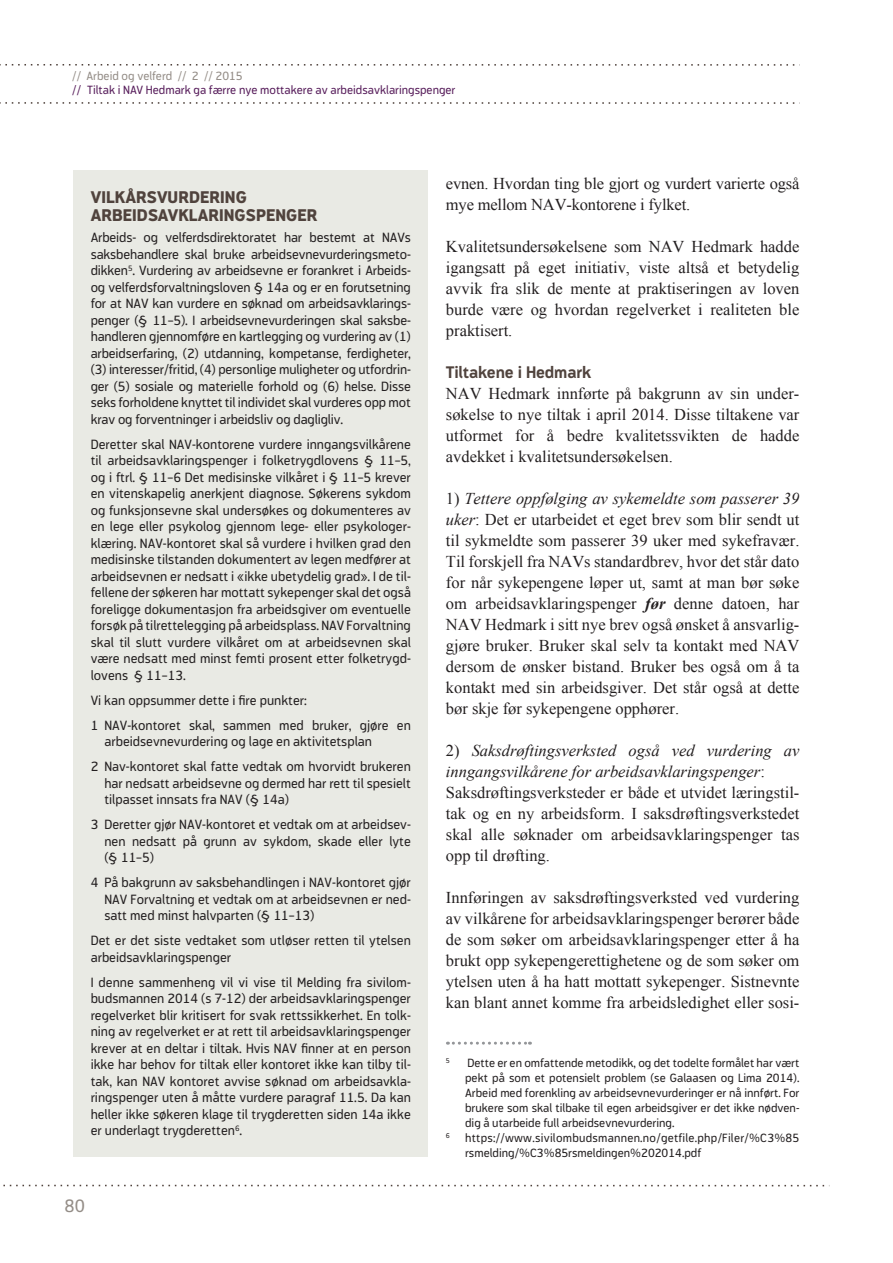
<style>
.page{position:relative;width:893px;height:1263px;background:#fff}
.page>*{position:absolute;margin:0;border:0;box-sizing:border-box;transform-origin:0 0}
.t1{font:18px "Modus";color:#948d87}
.t2{font:16.5px/21px "Times New Roman";color:#231f20;text-align:justify}
.t3{font:800 16.5px/18px "Modus";letter-spacing:.005em;color:#50433d}
.t4{font:700 16.5px "Modus";letter-spacing:-.01em;color:#50433d}
.t5{font:13.5px/16.5px "Modus";color:#231f20;text-align:justify}
.t6{font:12px/15px "Modus";color:#231f20;text-align:justify}
.t7{font:12px/15px "Modus";letter-spacing:.02em;color:#231f20}
.t8{font:12px "Modus";color:#561c5a}
.t9{font:12px "Modus";color:#948d87}
.t10{font:7.05px "Modus";color:#231f20}
.s1{font-style:italic}
.s2{font-weight:700;font-style:italic}
</style>
<div class="page">
<svg style="left:0;top:64px;width:795px;height:2px"></svg>
<svg style="left:0;top:102px;width:795px;height:2px"></svg>
<svg style="left:3px;top:1185px;width:822px;height:1px"></svg>
<svg style="left:447px;top:1042px;width:83px;height:3px"></svg>
<div style="left:74px;top:170px;width:354px;height:987px;background:#e9eae4"></div>
<p class="t9" style="left:72px;top:69px;width:172px">// Arbeid og velferd // 2 // 2015</p>
<p class="t8" style="left:72px;top:83px;width:385px">// Tiltak i NAV Hedmark ga færre nye mottakere av arbeidsavklaringspenger</p>
<p class="t3" style="left:91px;top:189px;width:228px">VILKÅRSVURDERING<br>ARBEIDSAVKLARINGSPENGER</p>
<p class="t5" style="left:91px;top:229px;width:322px">Arbeids- og velferdsdirektoratet har bestemt at NAVs saksbehandlere skal bruke arbeidsevnevurderingsmeto&shy;dikken<sup>5</sup>. Vurdering av arbeidsevne er forankret i Arbeids&shy;og velferdsforvaltningsloven § 14a og er en forutsetning for at NAV kan vurdere en søknad om arbeidsavklarings&shy;penger (§ 11–5). I arbeidsevnevurderingen skal saksbe&shy;handleren gjennomføre en kartlegging og vurdering av (1) arbeidserfaring, (2) utdanning, kompetanse, ferdigheter, (3) interesser/fritid, (4) personlige muligheter og utfordrin&shy;ger (5) sosiale og materielle forhold og (6) helse. Disse seks forholdene knyttet til individet skal vurderes opp mot krav og forventninger i arbeidsliv og dagligliv.</p>
<p class="t5" style="left:91px;top:436px;width:322px">Deretter skal NAV-kontorene vurdere inngangsvilkårene til arbeidsavklaringspenger i folketrygdlovens § 11–5, og i ftrl. § 11–6 Det medisinske vilkåret i § 11–5 krever en vitenskapelig anerkjent diagnose. Søkerens sykdom og funksjonsevne skal undersøkes og dokumenteres av en lege eller psykolog gjennom lege- eller psykologer&shy;klæring. NAV-kontoret skal så vurdere i hvilken grad den medisinske tilstanden dokumentert av legen medfører at arbeidsevnen er nedsatt i «ikke ubetydelig grad». I de til&shy;fellene der søkeren har mottatt sykepenger skal det også foreligge dokumentasjon fra arbeidsgiver om eventuelle forsøk på tilrettelegging på arbeidsplass. NAV Forvaltning skal til slutt vurdere vilkåret om at arbeidsevnen skal være nedsatt med minst femti prosent etter folketrygd&shy;lovens § 11–13.</p>
<p class="t5" style="left:91px;top:687px;width:322px;line-height:25px">Vi kan oppsummer dette i fire punkter:<br>1 NAV-kontoret skal, sammen med bruker, gjøre en</p>
<p class="t5" style="left:91px;top:729px;width:322px;line-height:25px;text-indent:14px">arbeidsevnevurdering og lage en aktivitetsplan<br>2 Nav-kontoret skal fatte vedtak om hvorvidt brukeren</p>
<p class="t5" style="left:104px;top:775px;width:308px">har nedsatt arbeidsevne og dermed har rett til spesielt tilpasset innsats fra NAV (§ 14a)</p>
<p class="t5" style="left:104px;top:816px;width:308px;text-indent:-14px">3 Deretter gjør NAV-kontoret et vedtak om at arbeidsev&shy;nen nedsatt på grunn av sykdom, skade eller lyte (§ 11–5)</p>
<p class="t5" style="left:104px;top:874px;width:308px;text-indent:-14px">4 På bakgrunn av saksbehandlingen i NAV-kontoret gjør NAV Forvaltning et vedtak om at arbeidsevnen er ned&shy;satt med minst halvparten (§ 11–13)</p>
<p class="t5" style="left:91px;top:932px;width:322px">Det er det siste vedtaket som utløser retten til ytelsen arbeidsavklaringspenger</p>
<p class="t5" style="left:91px;top:974px;width:322px">I denne sammenheng vil vi vise til Melding fra sivilom&shy;budsmannen 2014 (s 7-12) der arbeidsavklaringspenger regelverket blir kritisert for svak rettssikkerhet. En tolk&shy;ning av regelverket er at rett til arbeidsavklaringspenger krever at en deltar i tiltak. Hvis NAV finner at en person ikke har behov for tiltak eller kontoret ikke kan tilby til&shy;tak, kan NAV kontoret avvise søknad om arbeidsavkla&shy;ringspenger uten å måtte vurdere paragraf 11.5. Da kan heller ikke søkeren klage til trygderetten siden 14a ikke er underlagt trygderetten<sup>6</sup>.</p>
<h1 class="t1" style="left:65px;top:1195px;width:22px">80</h1>
<p class="t2" style="left:446px;top:173px;width:355px">evnen. Hvordan ting ble gjort og vurdert varierte også mye mellom NAV-kontorene i fylket.<sup>56</sup></p>
<p class="t2" style="left:446px;top:236px;width:355px">Kvalitetsundersøkelsene som NAV Hedmark hadde igangsatt på eget initiativ, viste altså et betydelig avvik fra slik de mente at praktiseringen av loven burde være og hvordan regelverket i realiteten ble praktisert.</p>
<p class="t4" style="left:446px;top:363px;width:147px">Tiltakene i Hedmark</p>
<p class="t2" style="left:446px;top:383px;width:355px">NAV Hedmark innførte på bakgrunn av sin under&shy;søkelse to nye tiltak i april 2014. Disse tiltakene var utformet for å bedre kvalitetssvikten de hadde avdekket i kvalitetsundersøkelsen.</p>
<p class="t2" style="left:446px;top:488px;width:355px">1) <span class="s1">Tettere oppfølging av sykemeldte som passerer 39 uker</span>: Det er utarbeidet et eget brev som blir sendt ut til sykmeldte som passerer 39 uker med sykefravær.<br>Til forskjell fra NAVs standardbrev, hvor det står dato for når sykepengene løper ut, samt at man bør søke om arbeidsavklaringspenger <span class="s2">før</span> denne datoen, har NAV Hedmark i sitt nye brev også ønsket å ansvarlig&shy;gjøre bruker. Bruker skal selv ta kontakt med NAV dersom de ønsker bistand. Bruker bes også om å ta kontakt med sin arbeidsgiver. Det står også at dette bør skje før sykepengene opphører.</p>
<p class="t2" style="left:446px;top:740px;width:355px;text-align:left">2) <span class="s1">Saksdrøftingsverksted også ved vurdering av inngangsvilkårene for arbeidsavklaringspenger</span>:<br>Saksdrøftingsverksteder er både et utvidet læringstil&shy;tak og en ny arbeidsform. I saksdrøftingsverkstedet skal alle søknader om arbeidsavklaringspenger tas opp til drøfting.</p>
<p class="t2" style="left:446px;top:887px;width:355px">Innføringen av saksdrøftingsverksted ved vurdering av vilkårene for arbeidsavklaringspenger berører både de som søker om arbeidsavklaringspenger etter å ha brukt opp sykepengerettighetene og de som søker om ytelsen uten å ha hatt mottatt sykepenger. Sistnevnte kan blant annet komme fra arbeidsledighet eller sosi-</p>
<p class="t10" style="left:446px;top:1056px;width:5px">5</p>
<p class="t6" style="left:465px;top:1055px;width:336px">Dette er en omfattende metodikk, og det todelte formålet har vært pekt på som et potensielt problem (se Galaasen og Lima 2014).<br>Arbeid med forenkling av arbeidsevnevurderinger er nå innført. For brukere som skal tilbake til egen arbeidsgiver er det ikke nødven&shy;dig å utarbeide full arbeidsevnevurdering.</p>
<p class="t10" style="left:446px;top:1131px;width:5px">6</p>
<p class="t7" style="left:465px;top:1130px;width:336px">https://www.sivilombudsmannen.no/getfile.php/Filer/%C3%85 rsmelding/%C3%85rsmeldingen%202014.pdf</p>
</div>
